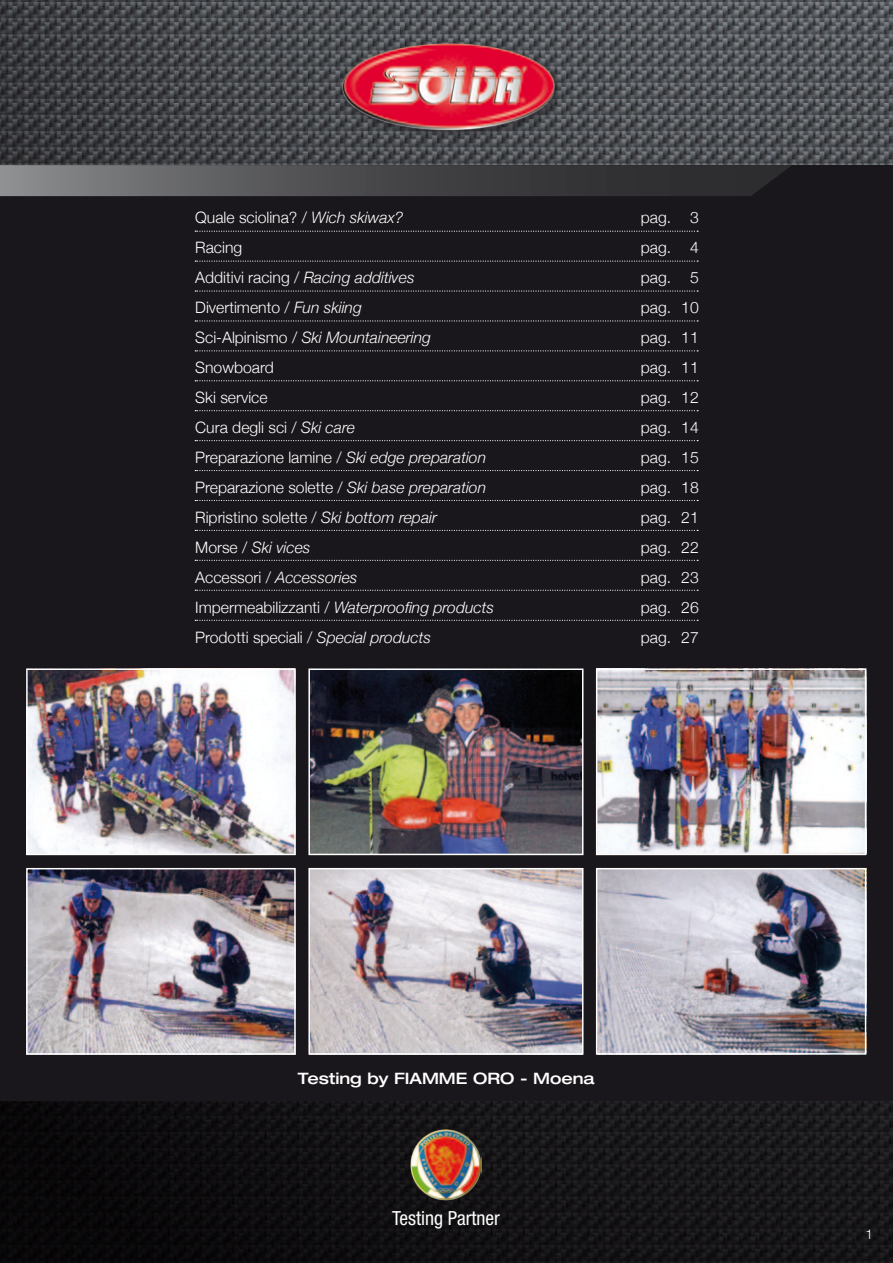
<style>
.page{position:relative;width:893px;height:1263px;background:#fff}
.page>*{position:absolute;margin:0;border:0;box-sizing:border-box;transform-origin:0 0}
.t1{font:condensed 19.5px "Helvetica Neue";color:#fff}
.t2{font:300 15.75px/30px "Helvetica Neue";color:#fff;text-align:justify}
.t3{font:italic 300 15.75px "Helvetica Neue";color:#fff}
.t4{font:500 expanded 15.75px "Helvetica Neue";color:#fff}
.t5{font:300 13.5px "Helvetica Neue";color:#fff}
.s1{font-style:italic}
.s2{font-style:normal}
</style>
<div class="page">
<img style="left:0;top:0;width:893px;height:1263px">
<div style="left:0;top:165px;width:893px;height:935px;background:#1a171c"></div>
<img style="left:29px;top:671px;width:834px;height:380px">
<div style="left:296px;top:662px;width:12px;height:399px;background:#1a171c"></div>
<div style="left:583px;top:662px;width:13px;height:399px;background:#1a171c"></div>
<div style="left:19px;top:855px;width:854px;height:13px;background:#1a171c"></div>
<svg style="left:195px;top:231px;width:503px;height:1px"></svg>
<svg style="left:195px;top:261px;width:503px;height:1px"></svg>
<svg style="left:195px;top:290px;width:503px;height:2px"></svg>
<svg style="left:195px;top:320px;width:503px;height:1px"></svg>
<svg style="left:195px;top:350px;width:503px;height:1px"></svg>
<svg style="left:195px;top:380px;width:503px;height:1px"></svg>
<svg style="left:195px;top:410px;width:503px;height:1px"></svg>
<svg style="left:195px;top:440px;width:503px;height:1px"></svg>
<svg style="left:195px;top:470px;width:503px;height:1px"></svg>
<svg style="left:195px;top:500px;width:503px;height:1px"></svg>
<svg style="left:195px;top:530px;width:503px;height:1px"></svg>
<svg style="left:195px;top:560px;width:503px;height:1px"></svg>
<svg style="left:195px;top:590px;width:503px;height:1px"></svg>
<svg style="left:195px;top:620px;width:503px;height:1px"></svg>
<img style="left:411px;top:1130px;width:71px;height:71px">
<div style="left:26px;top:668px;width:270px;height:187px;border:2px solid #fff"></div>
<div style="left:26px;top:868px;width:270px;height:186px;border:2px solid #fff"></div>
<div style="left:308px;top:668px;width:275px;height:187px;border:2px solid #fff"></div>
<div style="left:308px;top:868px;width:275px;height:186px;border:2px solid #fff"></div>
<div style="left:596px;top:668px;width:270px;height:187px;border:2px solid #fff"></div>
<div style="left:596px;top:868px;width:270px;height:186px;border:2px solid #fff"></div>
<svg style="left:0;top:165px;width:792px;height:31px;background:#4d4d4f"></svg>
<div style="left:338px;top:38px;width:227px;height:102px;background:#1a171c;opacity:.75"></div>
<img style="left:332px;top:39px;width:228px;height:97px">
<p class="t2" style="left:195px;top:202px;width:210px">Quale sciolina? / <span class="s1">Wich skiwax?</span></p>
<p class="t2" style="left:690px;top:202px;width:10px">3</p>
<p class="t2" style="left:195px;top:232px;width:48px">Racing</p>
<p class="t2" style="left:690px;top:232px;width:10px">4</p>
<p class="t2" style="left:195px;top:262px;width:221px">Additivi racing / <span class="s1">Racing additives</span></p>
<p class="t2" style="left:690px;top:262px;width:10px">5</p>
<p class="t2" style="left:195px;top:292px;width:168px">Divertimento / <span class="s1">Fun skiing</span></p>
<p class="t2" style="left:681px;top:292px;width:19px">10</p>
<p class="t3" style="left:195px;top:325px;width:237px"><span class="s2">Sci-Alpinismo /</span> Ski Mountaineering</p>
<p class="t2" style="left:681px;top:322px;width:19px">11</p>
<p class="t2" style="left:195px;top:352px;width:80px">Snowboard</p>
<p class="t2" style="left:681px;top:352px;width:19px">11</p>
<p class="t2" style="left:195px;top:382px;width:74px">Ski service</p>
<p class="t2" style="left:681px;top:382px;width:19px">12</p>
<p class="t2" style="left:195px;top:412px;width:161px">Cura degli sci / <span class="s1">Ski care</span></p>
<p class="t2" style="left:681px;top:412px;width:19px">14</p>
<p class="t2" style="left:195px;top:442px;width:292px">Preparazione lamine / <span class="s1">Ski edge preparation</span></p>
<p class="t2" style="left:681px;top:442px;width:19px">15</p>
<p class="t2" style="left:195px;top:472px;width:292px">Preparazione solette / <span class="s1">Ski base preparation</span></p>
<p class="t2" style="left:681px;top:472px;width:19px">18</p>
<p class="t2" style="left:195px;top:502px;width:243px">Ripristino solette / <span class="s1">Ski bottom repair</span></p>
<p class="t2" style="left:681px;top:502px;width:19px">21</p>
<p class="t3" style="left:195px;top:535px;width:117px"><span class="s2">Morse /</span> Ski vices</p>
<p class="t2" style="left:681px;top:532px;width:19px">22</p>
<p class="t3" style="left:195px;top:565px;width:164px"><span class="s2">Accessori /</span> Accessories</p>
<p class="t2" style="left:681px;top:562px;width:19px">23</p>
<p class="t3" style="left:195px;top:595px;width:300px"><span class="s2">Impermeabilizzanti /</span> Waterproofing products</p>
<p class="t2" style="left:681px;top:592px;width:19px">26</p>
<p class="t2" style="left:195px;top:622px;width:237px">Prodotti speciali / <span class="s1">Special products</span></p>
<p class="t2" style="left:681px;top:622px;width:19px">27</p>
<p class="t2" style="left:641px;top:202px;width:32px">pag. pag. pag. pag. pag. pag. pag. pag. pag. pag. pag. pag. pag. pag. pag.</p>
<p class="t4" style="left:298px;top:1068px;width:298px">Testing by FIAMME ORO - Moena</p>
<p class="t1" style="left:392px;top:1207px;width:109px">Testing Partner</p>
<p class="t5" style="left:865px;top:1223px;width:9px">1</p>
</div>
